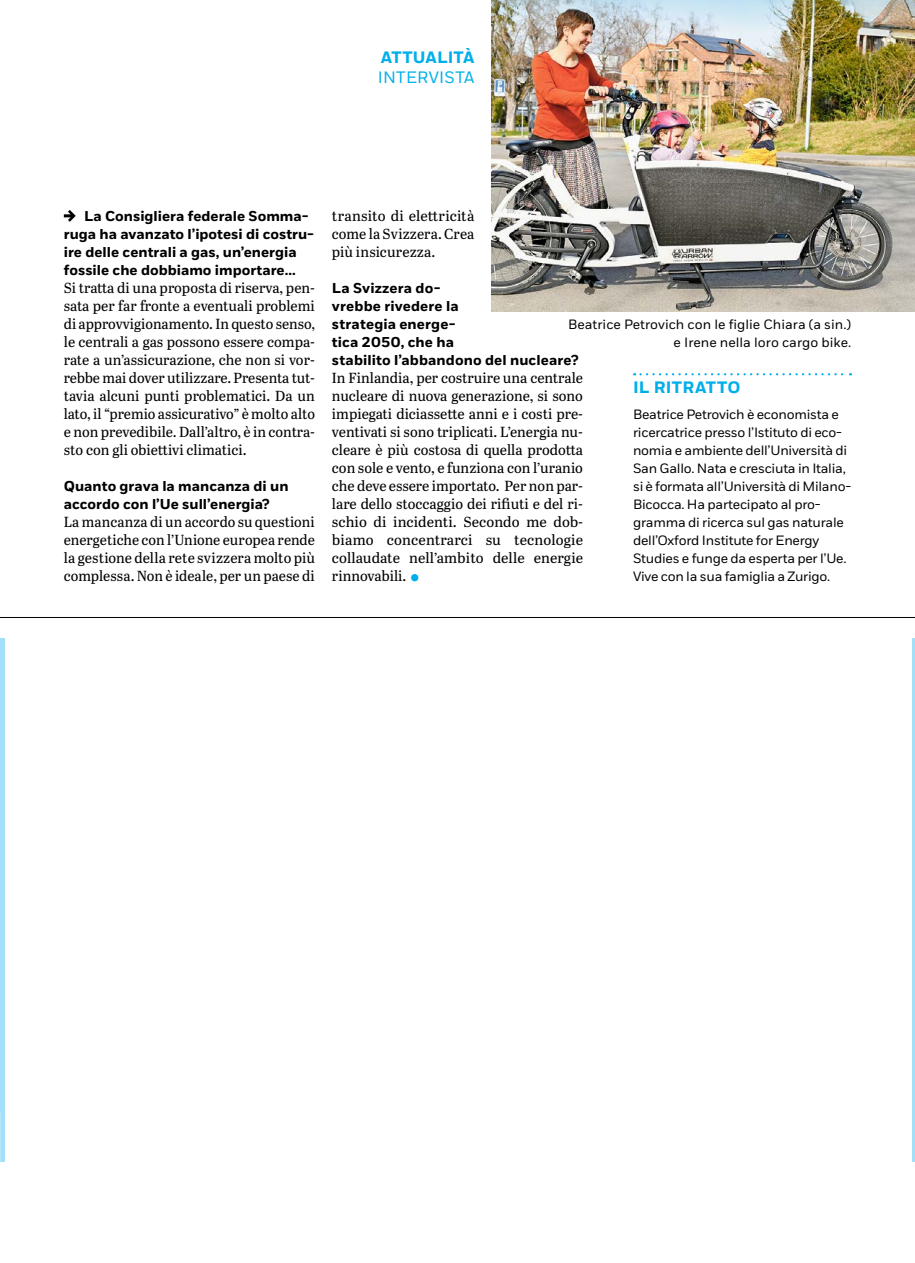
<style>
.page{position:relative;width:915px;height:1263px;background:#fff}
.page>*{position:absolute;margin:0;border:0;box-sizing:border-box;transform-origin:0 0}
.t1{font:700 16.5px "Fort";letter-spacing:.015em;color:#00afea}
.t2{font:16.5px "Fort";letter-spacing:.02em;color:#00afea}
.t3{font:14.55px/18px "Abril Text";color:#000;text-align:justify}
.t4{font:14.55px/18px "Abril Text";color:#000;text-align:justify;scale:.96 1}
.t5{font:700 14.25px/18px "Fort";color:#000}
.t6{font:13.5px/18px "Fort";letter-spacing:-.02em;color:#000}
.t7{font:13.5px/18px "Fort";color:#000;text-align:right}
.s1{font-size:18px;color:#00afea}
</style>
<div class="page">
<img style="left:0;top:0;width:1px;height:1010px">
<img style="left:0;top:1010px;width:1px;height:253px">
<hr style="left:0;top:617px;width:914px;height:1px;background:#000">
<svg style="left:64px;top:210px;width:12px;height:12px"></svg>
<img style="left:491px;top:0;width:423px;height:311px">
<svg style="left:634px;top:373px;width:216px;height:2px"></svg>
<p class="t1" style="left:380px;top:48px;width:95px">ATTUALITÀ</p>
<p class="t2" style="left:378px;top:67px;width:98px">INTERVISTA</p>
<p class="t5" style="left:64px;top:208px;width:252px;text-indent:20px">La Consigliera federale Somma&shy;ruga ha avanzato l’ipotesi di costru&shy;ire delle centrali a gas, un’energia fossile che dobbiamo importare…</p>
<p class="t3" style="left:64px;top:278px;width:252px">Si tratta di una proposta di riserva, pen&shy;sata per far fronte a eventuali problemi di approvvigionamento. In questo senso, le centrali a gas possono essere compa&shy;rate a un’assicurazione, che non si vor&shy;rebbe mai dover utilizzare. Presenta tut&shy;tavia alcuni punti problematici. Da un lato, il “premio assicurativo” è molto alto e non prevedibile. Dall’altro, è in contra&shy;sto con gli obiettivi climatici.</p>
<p class="t5" style="left:64px;top:478px;width:226px">Quanto grava la mancanza di un accordo con l’Ue sull’energia?</p>
<p class="t4" style="left:64px;top:512px;width:263px">La mancanza di un accordo su questioni energetiche con l’Unione europea rende la gestione della rete svizzera molto più complessa. Non è ideale, per un paese di</p>
<p class="t3" style="left:332px;top:206px;width:144px">transito di elettricità come la Svizzera. Crea più insicurezza.</p>
<p class="t5" style="left:332px;top:280px;width:248px">La Svizzera do-<br>vrebbe rivedere la<br>strategia energe-<br>tica 2050, che ha<br>stabilito l’abbandono del nucleare?</p>
<p class="t3" style="left:332px;top:368px;width:252px">In Finlandia, per costruire una centrale nucleare di nuova generazione, si sono impiegati diciassette anni e i costi pre&shy;ventivati si sono triplicati. L’energia nu&shy;cleare è più costosa di quella prodotta con sole e vento, e funziona con l’uranio che deve essere importato. Per non par&shy;lare dello stoccaggio dei rifiuti e del ri&shy;schio di incidenti. Secondo me dob&shy;biamo concentrarci su tecnologie collaudate nell’ambito delle energie rinnovabili. <span class="s1">○</span></p>
<p class="t7" style="left:568px;top:316px;width:284px">Beatrice Petrovich con le figlie Chiara (a sin.) e Irene nella loro cargo bike.</p>
<p class="t1" style="left:632px;top:377px;width:109px">IL RITRATTO</p>
<p class="t6" style="left:632px;top:406px;width:219px">Beatrice Petrovich è economista e ricercatrice presso l’Istituto di eco&shy;nomia e ambiente dell’Università di San Gallo. Nata e cresciuta in Italia, si è formata all’Università di Milano-Bicocca. Ha partecipato al pro&shy;gramma di ricerca sul gas naturale dell’Oxford Institute for Energy Studies e funge da esperta per l’Ue.<br>Vive con la sua famiglia a Zurigo.</p>
</div>
